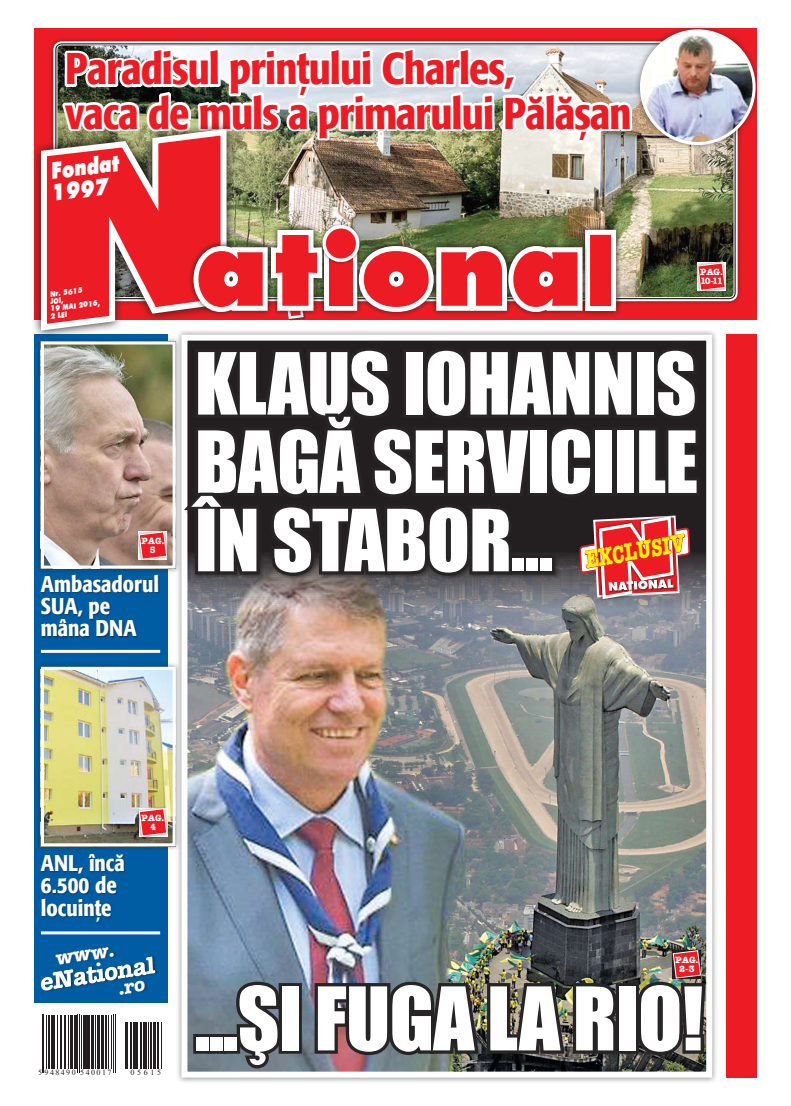
<style>
.page{position:relative;width:791px;height:1106px;background:#fff}
.page>*{position:absolute;margin:0;border:0;box-sizing:border-box;transform-origin:0 0}
.t1{font:100.7px "Futura Extra Bold Rom";color:#ed1c24}
.t2{font:81px "Impact";letter-spacing:-.01em;color:#fff}
.t3{font:79.1px/78.3px "Impact";letter-spacing:-.01em;color:#fff;text-align:justify}
.t4{font:500 condensed 44.2px/44px "R Formata";letter-spacing:-.02em;color:#ed1c24}
.t5{font:24.7px "American Type Writer Bold Rom";color:#fff200;scale:.73 1}
.t6{font:500 condensed 22.6px/22.2px "R Formata";color:#fff}
.t7{font:21.9px/21.9px "Futura Extra Bold Rom";color:#fff;scale:.8 1}
.t8{font:19.2px/39px "American Type Writer Bold Rom";color:#fff}
.t9{font:9px/9px "American Type Writer Bold Rom";color:#fff;text-align:center}
.t10{font:8px "Times New Roman";letter-spacing:.18em;color:#231f20}
.t11{font:7.3px/7.3px "Futura Extra Bold Rom";color:#fff;scale:.8 1}
.s1{font-size:70.7px}
</style>
<div class="page">
<div style="left:726px;top:334px;width:31px;height:743px;background:#ed1c24"></div>
<div style="left:183px;top:346px;width:608px;height:311px;background:#231f20;opacity:.5"></div>
<svg style="left:726px;top:223px;width:65px;height:183px"></svg>
<div style="left:694px;top:259px;width:39px;height:39px;background:#231f20;opacity:.5"></div>
<div style="left:634px;top:23px;width:132px;height:132px;background:#231f20;opacity:.5"></div>
<img style="left:641px;top:31px;width:113px;height:112px;border-radius:56px">
<img style="left:35px;top:23px;width:691px;height:1059px">
<hr style="left:41px;top:650px;width:119px;height:3px;background:#fff">
<hr style="left:41px;top:931px;width:119px;height:3px;background:#fff">
<p class="t4" style="left:65px;top:48px;width:568px">Paradisul prinţului Charles,<br>vaca de muls a primarului Pălăşan</p>
<p class="t7" style="left:47px;top:161px;width:90px;rotate:-7deg">Fondat<br>1997</p>
<p class="t11" style="left:47px;top:291px;width:65px;text-indent:3px;rotate:-7deg">Nr. 5615<br>joi,<br>19 mai 2016,<br>2 LEI</p>
<p class="t9" style="left:142px;top:536px;width:24px">PAG.<br>5</p>
<p class="t6" style="left:41px;top:573px;width:120px">Ambasadorul<br>SUA, pe mâna DNA</p>
<h1 class="t1" style="left:195px;top:206px;width:389px">at<span class="s1">I</span>ona</h1>
<p class="t9" style="left:700px;top:267px;width:24px;text-align:left">PAG.<br>10-11</p>
<h3 class="t3" style="left:195px;top:342px;width:505px">KLAUS IOHANNIS BAGĂ SERVICIILE ÎN STABOR...</h3>
<p class="t5" style="left:582px;top:545px;width:140px;rotate:-10deg">EXCLUSIV</p>
<p class="t6" style="left:41px;top:852px;width:85px">ANL, încă<br>6.500 de locuinţe</p>
<p class="t9" style="left:142px;top:813px;width:24px">PAG.<br>4</p>
<p class="t8" style="left:108px;top:930px;width:29px;text-indent:-57px;rotate:-9deg">www. .ro</p>
<p class="t8" style="left:96px;top:939px;width:8px">.</p>
<p class="t10" style="left:38px;top:1066px;width:75px">5 948490 540017</p>
<p class="t10" style="left:130px;top:1066px;width:32px">05268135</p>
<p class="t9" style="left:675px;top:955px;width:24px">PAG.<br>2-3</p>
<h2 class="t2" style="left:195px;top:955px;width:510px">...ŞI FUGA LA RIO!</h2>
</div>
